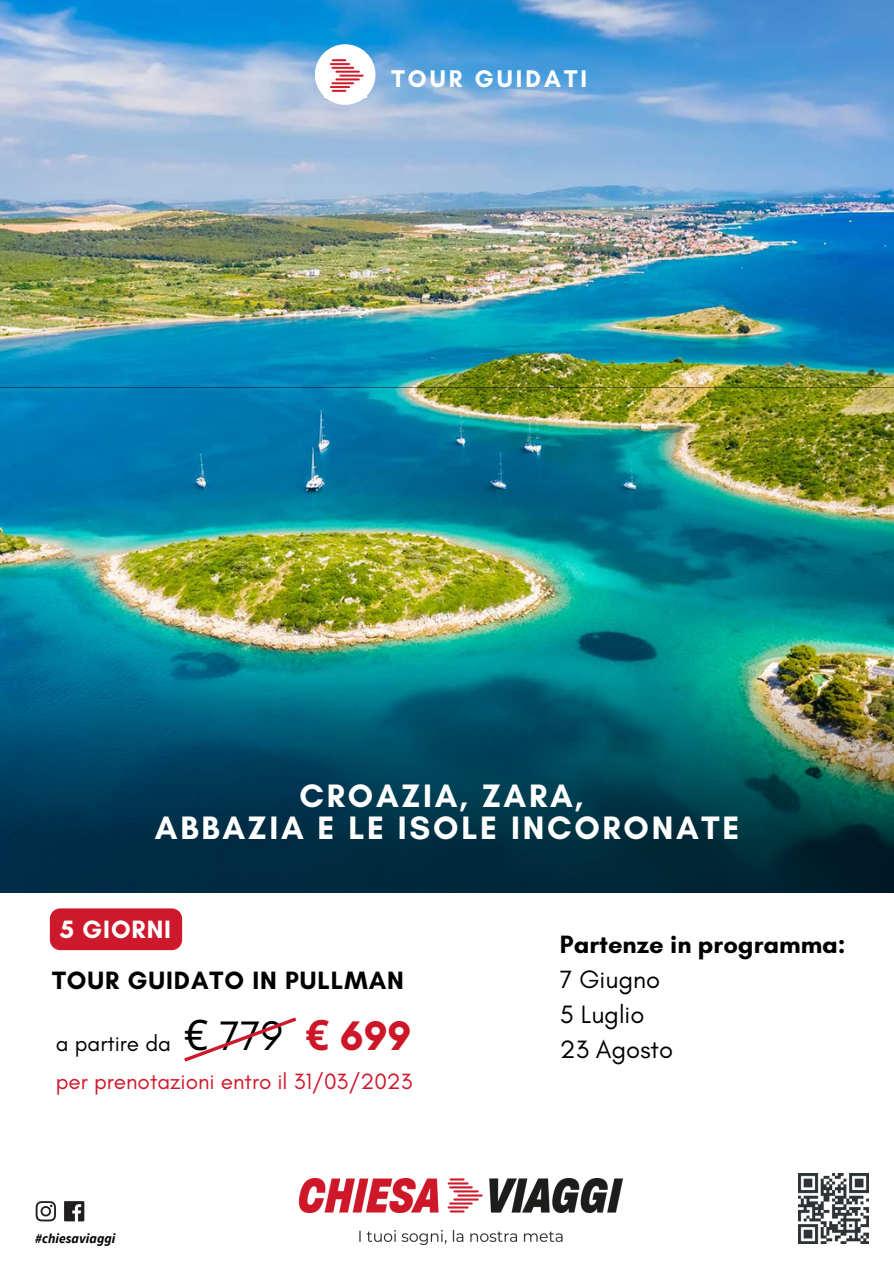
<style>
.page{position:relative;width:894px;height:1264px;background:#fff}
.page>*{position:absolute;margin:0;border:0;box-sizing:border-box;transform-origin:0 0}
.t1{font:42px "Glacial Indifference";color:#000}
.t2{font:700 33px/32.7px "Glacial Indifference";letter-spacing:.085em;color:#fff;text-align:center}
.t3{font:25.5px/35px "Glacial Indifference";color:#000}
.t4{font:700 25.5px "Glacial Indifference";letter-spacing:.02em;color:#000}
.t5{font:700 25.5px "Glacial Indifference";color:#000}
.t6{font:700 25.5px "Glacial Indifference";letter-spacing:.035em;color:#fff}
.t7{font:700 24.6px "Glacial Indifference";letter-spacing:.125em;color:#fff}
.t8{font:22.5px "Glacial Indifference";color:#ce192c}
.t9{font:22.5px "Glacial Indifference";color:#000}
.t10{font:italic 700 13.5px "Source Sans Pro";letter-spacing:.005em;color:#000}
.s1{font-family:"Noto Sans"}
.s2{font-family:"Noto Sans";font-weight:700;color:#cd1729}
.s3{font-weight:700;color:#cd1729}
</style>
<div class="page">
<img style="left:0;top:0;width:893px;height:388px">
<img style="left:0;top:388px;width:893px;height:504px">
<div style="left:315px;top:44px;width:60px;height:61px;background:#fff;border-radius:50%"></div>
<img style="left:330px;top:59px;width:37px;height:38px">
<img style="left:298px;top:1178px;width:324px;height:65px">
<img style="left:798px;top:1173px;width:69px;height:70px">
<img style="left:35px;top:1201px;width:50px;height:21px">
<svg style="left:184px;top:1017px;width:113px;height:45px"></svg>
<div style="left:50px;top:908px;width:132px;height:42px;background:#ce192c"></div>
<p class="t7" style="left:391px;top:63px;width:197px">TOUR GUIDATI</p>
<p class="t2" style="left:155px;top:778px;width:585px">CROAZIA, ZARA,<br>ABBAZIA E LE ISOLE INCORONATE</p>
<p class="t6" style="left:60px;top:914px;width:113px">5 GIORNI</p>
<p class="t4" style="left:52px;top:964px;width:353px">TOUR GUIDATO IN PULLMAN</p>
<p class="t9" style="left:56px;top:1029px;width:117px">a partire da</p>
<p class="t1" style="left:184px;top:1009px;width:229px"><span class="s1">€</span> 779 <span class="s2">€</span> <span class="s3">699</span></p>
<p class="t8" style="left:56px;top:1067px;width:358px">per prenotazioni entro il 31/03/2023</p>
<p class="t10" style="left:35px;top:1229px;width:82px">#chiesaviaggi</p>
<p class="t5" style="left:560px;top:929px;width:287px">Partenze in programma:</p>
<p class="t3" style="left:560px;top:961px;width:114px">7 Giugno<br>5 Luglio<br>23 Agosto</p>
</div>
